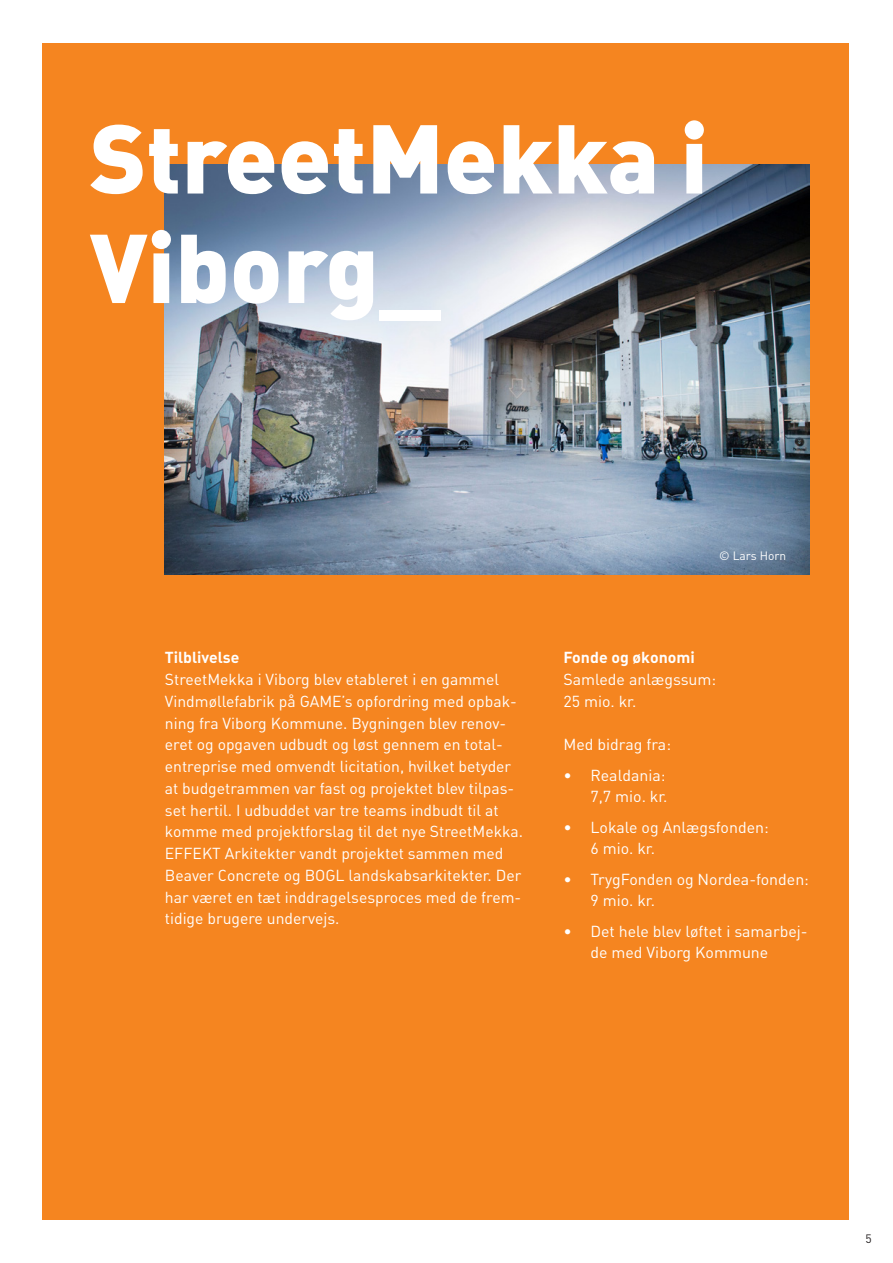
<style>
.page{position:relative;width:893px;height:1263px;background:#fff}
.page>*{position:absolute;margin:0;border:0;box-sizing:border-box;transform-origin:0 0}
.t1{font:96px/109.5px "DIN Black Alternate";color:#fff}
.Brødtekst{font:15.75px/21.8px "DIN Regular Alternate";color:#fff}
.Brødtekst-2{font:15.75px/21.8px "DIN";color:#fff}
.Brødtekst-3{font:15.75px "DIN Bold Alternate";color:#fff}
.t2{font:12px "DIN Regular Alternate";color:#fff}
.t3{font:12px "DIN";color:#231f20}
</style>
<div class="page">
<div style="left:42px;top:43px;width:806px;height:1177px;background:#f58520"></div>
<img style="left:165px;top:165px;width:644px;height:409px">
<p class="t1" style="left:90px;top:102px;width:620px">StreetMekka i<br>Viborg_</p>
<p class="t2" style="left:719px;top:548px;width:69px">© Lars Horn</p>
<p class="Brødtekst-3" style="left:165px;top:647px;width:76px">Tilblivelse</p>
<p class="Brødtekst" style="left:165px;top:668px;width:360px">StreetMekka i Viborg blev etableret i en gammel Vindmøllefabrik på GAME’s opfordring med opbak&shy;ning fra Viborg Kommune. Bygningen blev renov&shy;eret og opgaven udbudt og løst gennem en total&shy;entreprise med omvendt licitation, hvilket betyder at budgetrammen var fast og projektet blev tilpas&shy;set hertil. I udbuddet var tre teams indbudt til at komme med projektforslag til det nye StreetMekka.<br>EFFEKT Arkitekter vandt projektet sammen med Beaver Concrete og BOGL landskabsarkitekter. Der har været en tæt inddragelsesproces med de frem&shy;tidige brugere undervejs.</p>
<p class="Brødtekst-3" style="left:563px;top:647px;width:133px">Fonde og økonomi</p>
<p class="Brødtekst-2" style="left:563px;top:668px;width:154px">Samlede anlægssum:<br>25 mio. kr.</p>
<p class="Brødtekst-2" style="left:563px;top:733px;width:109px">Med bidrag fra:</p>
<p class="Brødtekst-2" style="left:563px;top:764px;width:106px;text-align:right">• Realdania:<br>7,7 mio. kr.</p>
<p class="Brødtekst-2" style="left:590px;top:816px;width:180px;text-indent:-27px">• Lokale og Anlægsfonden:<br>6 mio. kr.</p>
<p class="Brødtekst-2" style="left:590px;top:868px;width:220px;text-indent:-27px">• TrygFonden og Nordea-fonden:<br>9 mio. kr.</p>
<p class="Brødtekst-2" style="left:590px;top:920px;width:216px;text-indent:-27px">• Det hele blev løftet i samarbej&shy;de med Viborg Kommune</p>
<p class="t3" style="left:865px;top:1231px;width:8px">5</p>
</div>
